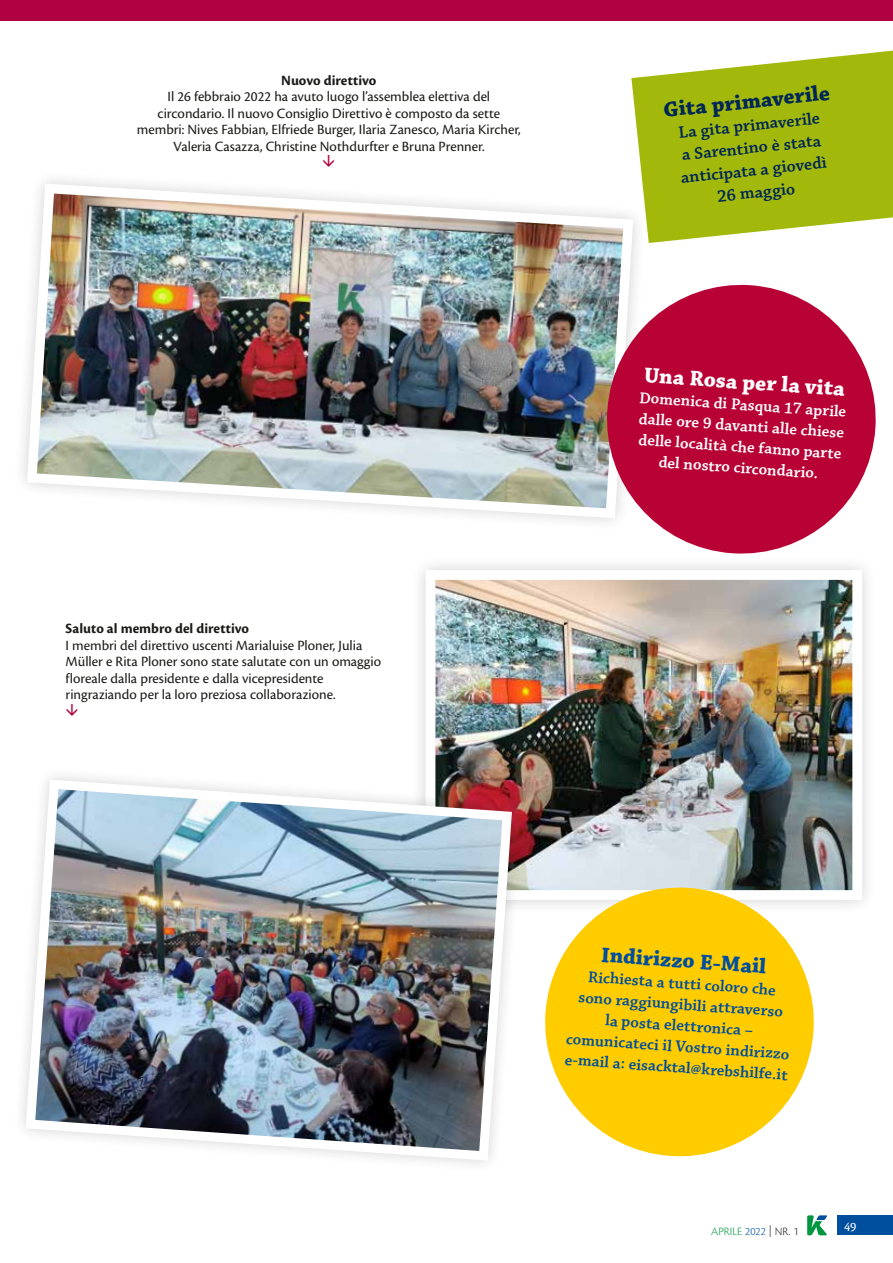
<style>
.page{position:relative;width:893px;height:1263px;background:#fff}
.page>*{position:absolute;margin:0;border:0;box-sizing:border-box;transform-origin:0 0}
.t1{font:700 22.35px "Chaparral Pro";color:#fff}
.t2{font:700 22.35px "Chaparral Pro";color:#004e9e}
.t3{font:700 22.35px "Chaparral Pro";color:#002655}
.t4{font:600 17.55px/22.5px "Chaparral Pro";color:#002655;text-align:center}
.t5{font:600 16.5px/21px "Chaparral Pro";color:#004e9e;text-align:center}
.t6{font:600 16.5px/21px "Chaparral Pro";color:#fff;text-align:center}
.t7{font:14.7px/16.5px "Cronos Pro";color:#1a1a18}
.t8{font:700 14.7px "Cronos Pro";color:#1a1a18}
.t9{font:13.5px "Cronos Pro";color:#fff}
.t10{font:300 11.7px "Cronos Pro";color:#00963f}
.s1{color:#004e9e}
.s2{color:#1a1a18}
</style>
<div class="page">
<div style="left:0;top:0;width:893px;height:21px;background:#b00041"></div>
<img style="left:23px;top:179px;width:614px;height:343px">
<div style="left:410px;top:555px;width:467px;height:360px;background:#1a1a18;opacity:.2"></div>
<img style="left:437px;top:581px;width:414px;height:308px">
<div style="left:426px;top:570px;width:436px;height:330px;border:10px solid #fff"></div>
<div style="left:12px;top:766px;width:513px;height:408px;background:#1a1a18;opacity:.2"></div>
<img style="left:21px;top:775px;width:496px;height:390px">
<svg style="left:540px;top:883px;width:279px;height:274px;fill:#fc0"></svg>
<svg style="left:602px;top:280px;width:274px;height:274px;fill:#b80236"></svg>
<svg style="left:631px;top:51px;width:262px;height:192px;fill:#a2b90b"></svg>
<div style="left:838px;top:1215px;width:55px;height:20px;background:#004e9e"></div>
<svg style="left:807px;top:1215px;width:20px;height:20px"></svg>
<p class="t8" style="left:281px;top:72px;width:97px">Nuovo direttivo</p>
<p class="t7" style="left:137px;top:88px;width:385px;text-align:center">Il 26 febbraio 2022 ha avuto luogo l’assemblea elettiva del circondario. Il nuovo Consiglio Direttivo è composto da sette membri: Nives Fabbian, Elfriede Burger, Ilaria Zanesco, Maria Kircher, Valeria Casazza, Christine Nothdurfter e Bruna Prenner.</p>
<p class="t8" style="left:66px;top:620px;width:185px">Saluto al membro del direttivo</p>
<p class="t7" style="left:66px;top:637px;width:317px">I membri del direttivo uscenti Marialuise Ploner, Julia Müller e Rita Ploner sono state salutate con un omaggio floreale dalla presidente e dalla vicepresidente ringraziando per la loro preziosa collaborazione.</p>
<h1 class="t3" style="left:662px;top:97px;width:169px;rotate:-6deg">Gita primaverile</h1>
<p class="t4" style="left:675px;top:122px;width:148px;rotate:-6deg">La gita primaverile a Sarentino è stata anticipata a giovedì<br>26 maggio</p>
<h1 class="t1" style="left:645px;top:362px;width:203px;rotate:4deg">Una Rosa per la vita</h1>
<p class="t6" style="left:640px;top:387px;width:209px;rotate:4deg">Domenica di Pasqua 17 aprile dalle ore 9 davanti alle chiese delle località che fanno parte del nostro circondario.</p>
<h1 class="t2" style="left:602px;top:941px;width:167px;rotate:4deg">Indirizzo E-Mail</h1>
<p class="t5" style="left:571px;top:965px;width:225px;rotate:4deg">Richiesta a tutti coloro che sono raggiungibili attraverso<br>la posta elettronica – comunicateci il Vostro indirizzo e-mail a: eisacktal@krebshilfe.it</p>
<p class="t10" style="left:711px;top:1224px;width:89px">APRILE <span class="s1">2022</span> <span class="s2">| NR. 1</span></p>
<p class="t9" style="left:844px;top:1219px;width:14px">49</p>
</div>
